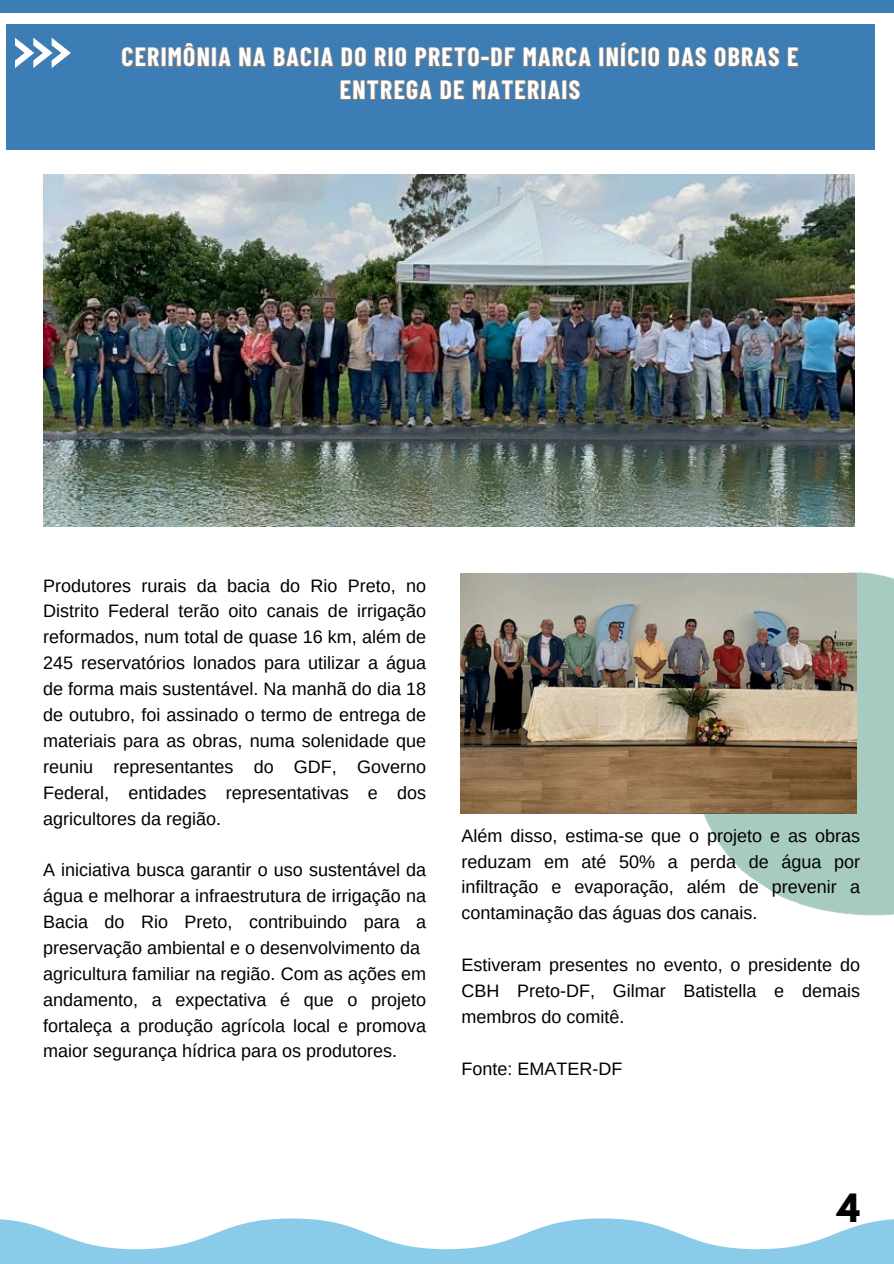
<style>
.page{position:relative;width:894px;height:1264px;background:#fff}
.page>*{position:absolute;margin:0;border:0;box-sizing:border-box;transform-origin:0 0}
.t1{font:700 34.5px "League Spartan";color:#000}
.t2{font:700 25.65px/32.7px "Barlow Condensed";letter-spacing:.05em;color:#fff;text-align:center}
.t3{font:18px/25.8px "Arimo";color:#000;text-align:justify}
</style>
<div class="page">
<div style="left:0;top:0;width:893px;height:12px;background:#3b7db4"></div>
<div style="left:6px;top:25px;width:868px;height:125px;background:#3b7db4"></div>
<svg style="left:15px;top:38px;width:56px;height:30px"></svg>
<svg style="left:0;top:1218px;width:893px;height:45px"></svg>
<img style="left:649px;top:526px;width:244px;height:390px">
<img style="left:43px;top:175px;width:811px;height:351px">
<img style="left:460px;top:573px;width:396px;height:240px">
<svg style="left:121px;top:42px;width:678px;height:59px"></svg>
<p class="t2" style="left:121px;top:40px;width:678px">CERIMÔNIA NA BACIA DO RIO PRETO-DF MARCA INÍCIO DAS OBRAS E<br>ENTREGA DE MATERIAIS</p>
<p class="t3" style="left:43px;top:572px;width:384px">Produtores rurais da bacia do Rio Preto, no Distrito Federal terão oito canais de irrigação reformados, num total de quase 16 km, além de 245 reservatórios lonados para utilizar a água de forma mais sustentável. Na manhã do dia 18 de outubro, foi assinado o termo de entrega de materiais para as obras, numa solenidade que reuniu representantes do GDF, Governo Federal, entidades representativas e dos agricultores da região.</p>
<h1 class="t3" style="left:43px;top:857px;width:384px">A iniciativa busca garantir o uso sustentável da água e melhorar a infraestrutura de irrigação na Bacia do Rio Preto, contribuindo para a preservação ambiental e o desenvolvimento da</h1>
<p class="t3" style="left:43px;top:960px;width:384px">agricultura familiar na região. Com as ações em andamento, a expectativa é que o projeto fortaleça a produção agrícola local e promova maior segurança hídrica para os produtores.</p>
<p class="t3" style="left:461px;top:822px;width:400px">Além disso, estima-se que o projeto e as obras reduzam em até 50% a perda de água por infiltração e evaporação, além de prevenir a contaminação das águas dos canais.</p>
<p class="t3" style="left:461px;top:951px;width:400px">Estiveram presentes no evento, o presidente do CBH Preto-DF, Gilmar Batistella e demais membros do comitê.</p>
<p class="t3" style="left:461px;top:1055px;width:162px">Fonte: EMATER-DF</p>
<p class="t1" style="left:836px;top:1191px;width:24px">4</p>
</div>
